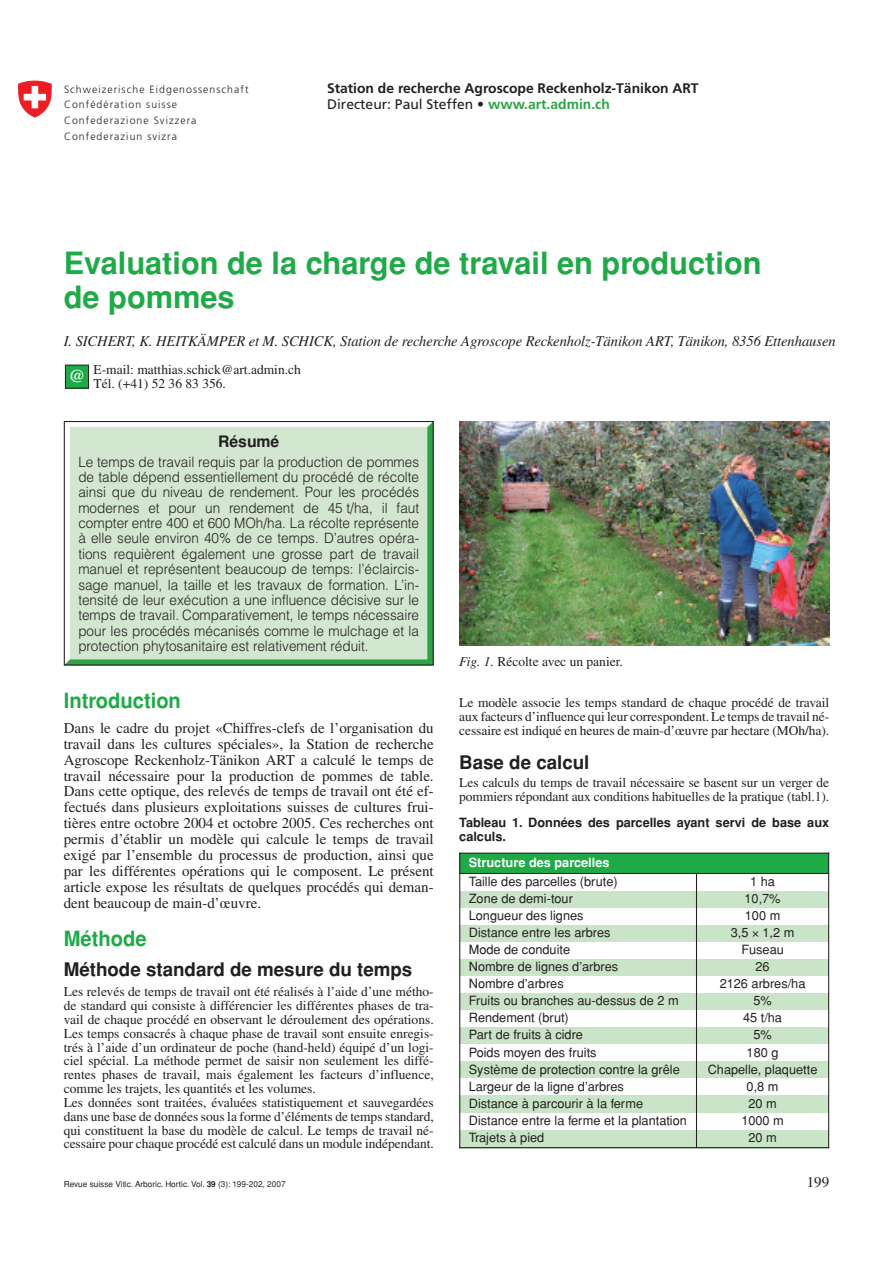
<style>
.page{position:relative;width:893px;height:1263px;background:#fff}
.page>*{position:absolute;margin:0;border:0;box-sizing:border-box;transform-origin:0 0}
.t1{font:700 30.75px/34px "Helvetica";color:#1faa48}
.t2{font:700 21px "Helvetica";color:#1faa48;scale:.96 1}
.t3{font:700 18.75px "Helvetica";color:#231f20}
.t4{font:700 15.75px "Helvetica";color:#231f20}
.t5{font:15px/15.9px "Times";color:#231f20;text-align:justify}
.t6{font:italic 15px "Times";letter-spacing:-.005em;color:#231f20}
.t7{font:300 14.25px/15.5px "Helvetica";color:#231f20;text-align:justify;scale:.95 1}
.t8{font:700 13.8px/15.8px "Frutiger";color:#231f20}
.t9{font:13.5px/13.8px "Times";color:#231f20}
.t10{font:12.75px "Helvetica";color:#231f20}
.t11{font:700 12.75px/13.8px "Helvetica";color:#231f20}
.t12{font:700 12.75px "Helvetica";color:#fff}
.t13{font:300 10.5px/15.9px "Frutiger";letter-spacing:.1em;color:#231f20}
.t14{font:8.25px "Helvetica";color:#231f20}
.s1{font-weight:400}
.s2{color:#2da343}
.s3{font-style:italic}
.s4{font-weight:700}
</style>
<div class="page">
<div style="left:66px;top:423px;width:366px;height:240px;background:#d3e6d0"></div>
<svg style="left:18px;top:80px;width:34px;height:38px"></svg>
<div style="left:65px;top:365px;width:24px;height:23px;background:#1faa48"></div>
<div style="left:65px;top:365px;width:24px;height:23px;border:1px solid #231f20"></div>
<img style="left:459px;top:421px;width:370px;height:224px">
<div style="left:64px;top:421px;width:370px;height:244px;border:1px solid #231f20"></div>
<div style="left:459px;top:853px;width:370px;height:20px;background:#1faa48"></div>
<div style="left:459px;top:891px;width:237px;height:17px;background:#cae4c8"></div>
<div style="left:696px;top:891px;width:133px;height:17px;background:#cae4c8"></div>
<div style="left:459px;top:925px;width:237px;height:17px;background:#cae4c8"></div>
<div style="left:696px;top:925px;width:133px;height:17px;background:#cae4c8"></div>
<div style="left:459px;top:959px;width:237px;height:17px;background:#cae4c8"></div>
<div style="left:696px;top:959px;width:133px;height:17px;background:#cae4c8"></div>
<div style="left:459px;top:993px;width:237px;height:17px;background:#cae4c8"></div>
<div style="left:696px;top:993px;width:133px;height:17px;background:#cae4c8"></div>
<div style="left:459px;top:1028px;width:237px;height:17px;background:#cae4c8"></div>
<div style="left:696px;top:1028px;width:133px;height:17px;background:#cae4c8"></div>
<div style="left:459px;top:1062px;width:237px;height:17px;background:#cae4c8"></div>
<div style="left:696px;top:1062px;width:133px;height:17px;background:#cae4c8"></div>
<div style="left:459px;top:1096px;width:237px;height:17px;background:#cae4c8"></div>
<div style="left:696px;top:1096px;width:133px;height:17px;background:#cae4c8"></div>
<div style="left:459px;top:1130px;width:237px;height:18px;background:#cae4c8"></div>
<div style="left:696px;top:1130px;width:133px;height:18px;background:#cae4c8"></div>
<hr style="left:459px;top:853px;width:1px;height:295px;background:#231f20">
<hr style="left:696px;top:873px;width:1px;height:275px;background:#231f20">
<hr style="left:828px;top:853px;width:1px;height:295px;background:#231f20">
<hr style="left:459px;top:853px;width:370px;height:1px;background:#231f20">
<hr style="left:459px;top:873px;width:370px;height:1px;background:#231f20">
<hr style="left:459px;top:1147px;width:370px;height:1px;background:#231f20">
<p class="t13" style="left:64px;top:82px;width:186px">Schweizerische Eidgenossenschaft<br>Confédération suisse<br>Confederazione Svizzera<br>Confederaziun svizra</p>
<p class="t8" style="left:327px;top:81px;width:373px">Station de recherche Agroscope Reckenholz-Tänikon ART<br><span class="s1">Directeur: Paul Steffen</span> • <span class="s2">www.art.admin.ch</span></p>
<h1 class="t1" style="left:64px;top:247px;width:699px">Evaluation de la charge de travail en production de pommes</h1>
<p class="t6" style="left:64px;top:335px;width:773px">I. SICHERT, K. HEITKÄMPER et M. SCHICK, Station de recherche Agroscope Reckenholz-Tänikon ART, Tänikon, 8356 Ettenhausen</p>
<p class="t9" style="left:69px;top:364px;width:233px;line-height:14.2px;text-indent:24px">E-mail: matthias.schick@art.admin.ch <sup>@</sup> Tél. (+41) 52 36 83 356.</p>
<p class="t4" style="left:218px;top:432px;width:63px">Résumé</p>
<p class="t7" style="left:78px;top:454px;width:360px">Le temps de travail requis par la production de pommes de table dépend essentiellement du procédé de récolte ainsi que du niveau de rendement. Pour les procédés modernes et pour un rendement de 45 t/ha, il faut compter entre 400 et 600 MOh/ha. La récolte représente à elle seule environ 40% de ce temps. D’autres opéra&shy;tions requièrent également une grosse part de travail manuel et représentent beaucoup de temps: l’éclaircis&shy;sage manuel, la taille et les travaux de formation. L’in&shy;tensité de leur exécution a une influence décisive sur le temps de travail. Comparativement, le temps nécessaire pour les procédés mécanisés comme le mulchage et la protection phytosanitaire est relativement réduit.</p>
<h2 class="t2" style="left:64px;top:689px;width:124px">Introduction</h2>
<p class="t5" style="left:64px;top:721px;width:371px">Dans le cadre du projet «Chiffres-clefs de l’organisation du travail dans les cultures spéciales», la Station de recherche Agroscope Reckenholz-Tänikon ART a calculé le temps de travail nécessaire pour la production de pommes de table.<br>Dans cette optique, des relevés de temps de travail ont été ef&shy;fectués dans plusieurs exploitations suisses de cultures frui&shy;tières entre octobre 2004 et octobre 2005. Ces recherches ont permis d’établir un modèle qui calcule le temps de travail exigé par l’ensemble du processus de production, ainsi que par les différentes opérations qui le composent. Le présent article expose les résultats de quelques procédés qui deman&shy;dent beaucoup de main-d’œuvre.</p>
<h2 class="t2" style="left:64px;top:927px;width:88px">Méthode</h2>
<h3 class="t3" style="left:64px;top:959px;width:350px">Méthode standard de mesure du temps</h3>
<p class="t9" style="left:64px;top:986px;width:371px">Les relevés de temps de travail ont été réalisés à l’aide d’une métho&shy;de standard qui consiste à différencier les différentes phases de tra&shy;vail de chaque procédé en observant le déroulement des opérations.<br>Les temps consacrés à chaque phase de travail sont ensuite enregis&shy;trés à l’aide d’un ordinateur de poche (hand-held) équipé d’un logi&shy;ciel spécial. La méthode permet de saisir non seulement les diffé&shy;rentes phases de travail, mais également les facteurs d’influence, comme les trajets, les quantités et les volumes.<br>Les données sont traitées, évaluées statistiquement et sauvegardées dans une base de données sous la forme d’éléments de temps standard, qui constituent la base du modèle de calcul. Le temps de travail né&shy;cessaire pour chaque procédé est calculé dans un module indépendant.</p>
<p class="t9" style="left:459px;top:655px;width:165px"><span class="s3">Fig. 1.</span> Récolte avec un panier.</p>
<p class="t9" style="left:459px;top:697px;width:371px;text-align:justify">Le modèle associe les temps standard de chaque procédé de travail aux facteurs d’influence qui leur correspondent. Le temps de travail né&shy;cessaire est indiqué en heures de main-d’œuvre par hectare (MOh/ha).</p>
<h3 class="t3" style="left:459px;top:751px;width:132px">Base de calcul</h3>
<p class="t9" style="left:459px;top:777px;width:371px">Les calculs du temps de travail nécessaire se basent sur un verger de pommiers répondant aux conditions habituelles de la pratique (tabl.1).</p>
<p class="t11" style="left:459px;top:815px;width:371px">Tableau 1. Données des parcelles ayant servi de base aux calculs.</p>
<p class="t12" style="left:469px;top:855px;width:142px">Structure des parcelles</p>
<p class="t10" style="left:469px;top:874px;width:150px">Taille des parcelles (brute)</p>
<p class="t10" style="left:750px;top:874px;width:26px">1 ha</p>
<p class="t10" style="left:469px;top:891px;width:106px">Zone de demi-tour</p>
<p class="t10" style="left:744px;top:891px;width:38px">10,7%</p>
<p class="t10" style="left:469px;top:908px;width:116px">Longueur des lignes</p>
<p class="t10" style="left:745px;top:908px;width:37px">100 m</p>
<p class="t10" style="left:469px;top:925px;width:143px">Distance entre les arbres</p>
<p class="t10" style="left:731px;top:925px;width:65px">3,5 1,2 m</p>
<p class="t10" style="left:469px;top:942px;width:103px">Mode de conduite</p>
<p class="t10" style="left:741px;top:942px;width:44px">Fuseau</p>
<p class="t10" style="left:469px;top:959px;width:151px">Nombre de lignes d’arbres</p>
<p class="t10" style="left:755px;top:959px;width:16px">26</p>
<p class="t10" style="left:469px;top:976px;width:96px">Nombre d’arbres</p>
<p class="t10" style="left:720px;top:976px;width:87px">2126 arbres/ha</p>
<p class="t10" style="left:469px;top:993px;width:211px">Fruits ou branches au-dessus de 2 m</p>
<p class="t10" style="left:753px;top:993px;width:20px">5%</p>
<p class="t10" style="left:469px;top:1010px;width:102px">Rendement (brut)</p>
<p class="t10" style="left:743px;top:1010px;width:40px">45 t/ha</p>
<p class="t10" style="left:469px;top:1027px;width:116px">Part de fruits à cidre</p>
<p class="t10" style="left:753px;top:1027px;width:20px">5%</p>
<p class="t10" style="left:469px;top:1045px;width:129px">Poids moyen des fruits</p>
<p class="t10" style="left:747px;top:1045px;width:33px">180 g</p>
<p class="t10" style="left:469px;top:1062px;width:213px">Système de protection contre la grêle</p>
<p class="t10" style="left:708px;top:1062px;width:111px">Chapelle, plaquette</p>
<p class="t10" style="left:469px;top:1079px;width:157px">Largeur de la ligne d’arbres</p>
<p class="t10" style="left:747px;top:1079px;width:33px">0,8 m</p>
<p class="t10" style="left:469px;top:1096px;width:176px">Distance à parcourir à la ferme</p>
<p class="t10" style="left:748px;top:1096px;width:30px">20 m</p>
<p class="t10" style="left:469px;top:1113px;width:220px">Distance entre la ferme et la plantation</p>
<p class="t10" style="left:741px;top:1113px;width:44px">1000 m</p>
<p class="t10" style="left:469px;top:1130px;width:77px">Trajets à pied</p>
<p class="t10" style="left:748px;top:1130px;width:30px">20 m</p>
<p class="t14" style="left:64px;top:1179px;width:223px">Revue suisse Vitic. Arboric. Hortic. Vol. <span class="s4">39</span> (3): 199-202, 2007</p>
<p class="t5" style="left:807px;top:1175px;width:24px">199</p>
</div>
